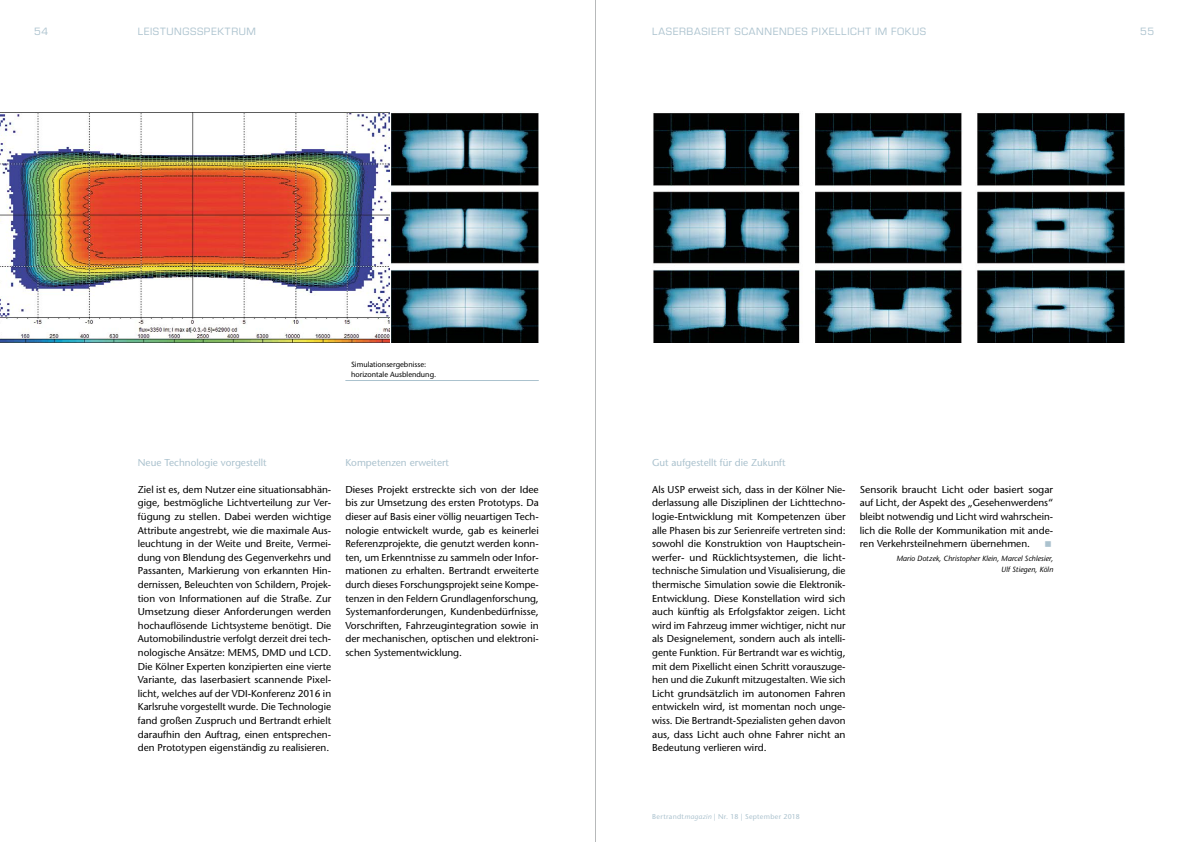
<style>
.page{position:relative;width:1191px;height:842px;background:#fff}
.page>*{position:absolute;margin:0;border:0;box-sizing:border-box;transform-origin:0 0}
.t1{font:11px "Eurostile";letter-spacing:.055em;color:#abc2ce}
.t2{font:500 10px/13.6px "Stone Sans Std";color:#000;text-align:justify}
.t3{font:500 10px "Stone Sans Std";color:#abc2ce}
.t4{font:italic 500 7.5px/11px "Stone Sans Std";color:#000;text-align:right}
.t5{font:500 7.5px/10px "Stone Sans Std";color:#000}
.t6{font:500 7px "Stone Sans Std";letter-spacing:.04em;color:#abc2ce}
.s1{font-style:italic}
</style>
<div class="page">
<img style="left:0;top:112px;width:390px;height:231px">
<img style="left:652px;top:113px;width:472px;height:229px">
<img style="left:392px;top:113px;width:147px;height:229px">
<hr style="left:345px;top:380px;width:194px;height:1px;background:#abc2ce">
<hr style="left:595px;top:0;width:1px;height:842px;background:#b7b9ba">
<p class="t1" style="left:34px;top:26px;width:16px">54</p>
<p class="t1" style="left:138px;top:26px;width:120px">LEISTUNGSSPEKTRUM</p>
<p class="t1" style="left:652px;top:26px;width:275px">LASERBASIERT SCANNENDES PIXELLICHT IM FOKUS</p>
<p class="t1" style="left:1140px;top:26px;width:15px">55</p>
<p class="t5" style="left:351px;top:360px;width:87px">Simulationsergebnisse: horizontale Ausblendung.</p>
<p class="t3" style="left:138px;top:456px;width:130px">Neue Technologie vorgestellt</p>
<p class="t2" style="left:138px;top:482px;width:195px">Ziel ist es, dem Nutzer eine situationsabhän&shy;gige, bestmögliche Lichtverteilung zur Ver&shy;fügung zu stellen. Dabei werden wichtige Attribute angestrebt, wie die maximale Aus&shy;leuchtung in der Weite und Breite, Vermei&shy;dung von Blendung des Gegenverkehrs und Passanten, Markierung von erkannten Hin&shy;dernissen, Beleuchten von Schildern, Projek&shy;tion von Informationen auf die Straße. Zur Umsetzung dieser Anforderungen werden hochauflösende Lichtsysteme benötigt. Die Automobilindustrie verfolgt derzeit drei tech&shy;nologische Ansätze: MEMS, DMD und LCD.<br>Die Kölner Experten konzipierten eine vierte Variante, das laserbasiert scannende Pixel&shy;licht, welches auf der VDI-Konferenz 2016 in Karlsruhe vorgestellt wurde. Die Technologie fand großen Zuspruch und Bertrandt erhielt daraufhin den Auftrag, einen entsprechen&shy;den Prototypen eigenständig zu realisieren.</p>
<p class="t3" style="left:345px;top:456px;width:105px">Kompetenzen erweitert</p>
<p class="t2" style="left:345px;top:482px;width:195px">Dieses Projekt erstreckte sich von der Idee bis zur Umsetzung des ersten Prototyps. Da dieser auf Basis einer völlig neuartigen Tech&shy;nologie entwickelt wurde, gab es keinerlei Referenzprojekte, die genutzt werden konn&shy;ten, um Erkenntnisse zu sammeln oder Infor&shy;mationen zu erhalten. Bertrandt erweiterte durch dieses Forschungsprojekt seine Kompe&shy;tenzen in den Feldern Grundlagenforschung, Systemanforderungen, Kundenbedürfnisse, Vorschriften, Fahrzeugintegration sowie in der mechanischen, optischen und elektroni&shy;schen Systementwicklung.</p>
<p class="t3" style="left:652px;top:456px;width:135px">Gut aufgestellt für die Zukunft</p>
<p class="t2" style="left:652px;top:482px;width:195px">Als USP erweist sich, dass in der Kölner Nie&shy;derlassung alle Disziplinen der Lichttechno&shy;logie-Entwicklung mit Kompetenzen über alle Phasen bis zur Serienreife vertreten sind: sowohl die Konstruktion von Hauptschein&shy;werfer- und Rücklichtsystemen, die licht&shy;technische Simulation und Visualisierung, die thermische Simulation sowie die Elektronik-Entwicklung. Diese Konstellation wird sich auch künftig als Erfolgsfaktor zeigen. Licht wird im Fahrzeug immer wichtiger, nicht nur als Designelement, sondern auch als intelli&shy;gente Funktion. Für Bertrandt war es wichtig, mit dem Pixellicht einen Schritt vorauszuge&shy;hen und die Zukunft mitzugestalten. Wie sich Licht grundsätzlich im autonomen Fahren entwickeln wird, ist momentan noch unge&shy;wiss. Die Bertrandt-Spezialisten gehen davon aus, dass Licht auch ohne Fahrer nicht an Bedeutung verlieren wird.</p>
<p class="t2" style="left:859px;top:482px;width:195px">Sensorik braucht Licht oder basiert sogar auf Licht, der Aspekt des „Gesehenwerdens“ bleibt notwendig und Licht wird wahrschein&shy;lich die Rolle der Kommunikation mit ande&shy;ren Verkehrsteilnehmern übernehmen.</p>
<p class="t4" style="left:896px;top:553px;width:158px">Mario Dotzek, Christopher Klein, Marcel Schlesier,<br>Ulf Stiegen, Köln</p>
<p class="t6" style="left:652px;top:813px;width:149px">Bertrandt<span class="s1">magazin</span> | Nr. 18 | September 2018</p>
</div>
